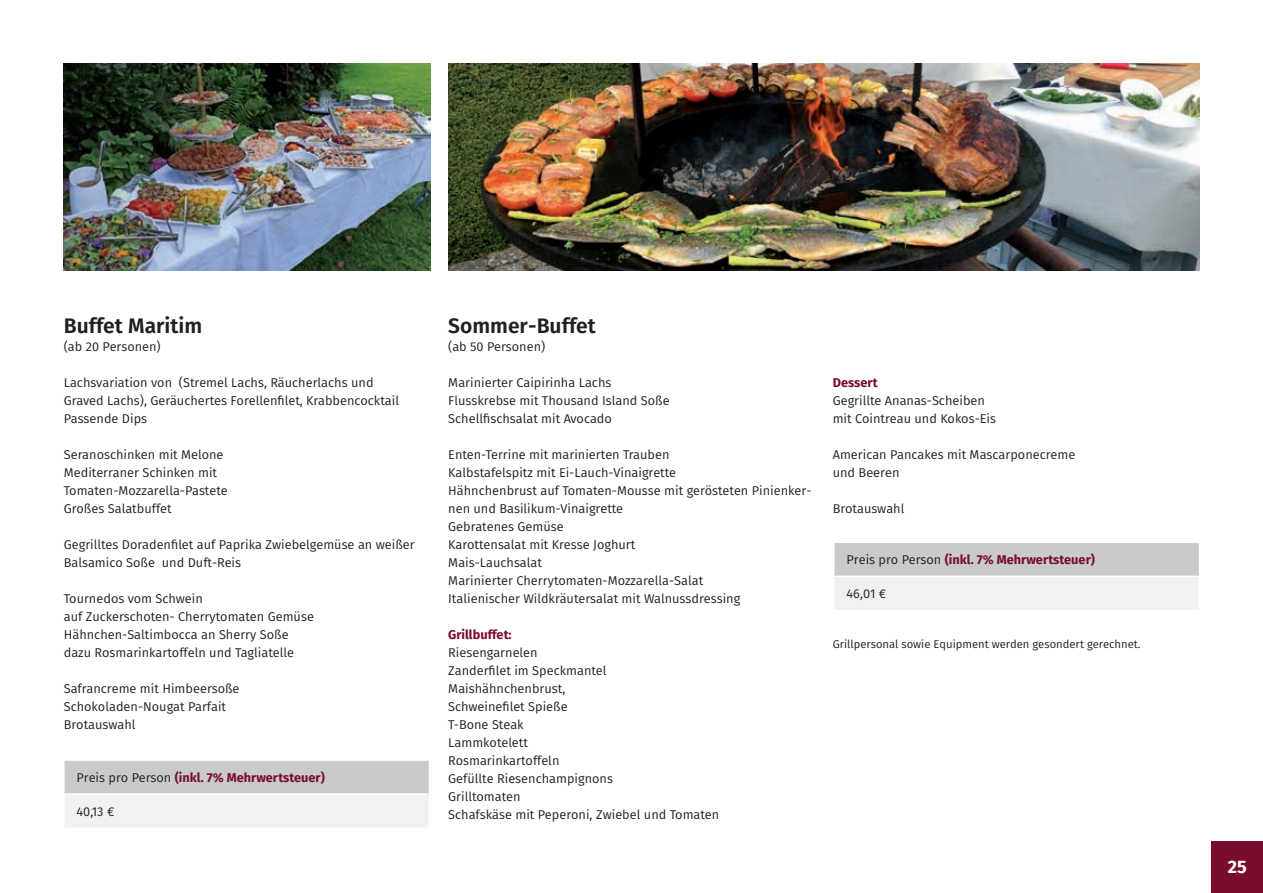
<style>
.page{position:relative;width:1263px;height:893px;background:#fff}
.page>*{position:absolute;margin:0;border:0;box-sizing:border-box;transform-origin:0 0}
.t1{font:600 21px "Fira Sans";color:#231f20}
.t2{font:700 18px "Fira Sans";color:#fff}
.t3{font:12.75px/18px "Fira Sans";color:#231f20}
.t4{font:700 12.75px "Fira Sans";color:#790d2c}
.t5{font:11.25px "Fira Sans";color:#231f20}
.s1{font-weight:400;color:#231f20}
</style>
<div class="page">
<img style="left:64px;top:64px;width:366px;height:206px">
<img style="left:448px;top:64px;width:751px;height:206px">
<div style="left:1212px;top:842px;width:51px;height:51px;background:#790d2c"></div>
<div style="left:64px;top:760px;width:365px;height:34px;background:#c9cacc"></div>
<div style="left:64px;top:794px;width:365px;height:34px;background:#f0f1f2"></div>
<hr style="left:63px;top:795px;width:2px;height:32px;background:#fff">
<hr style="left:63px;top:759px;width:367px;height:2px;background:#fff">
<hr style="left:63px;top:761px;width:2px;height:32px;background:#fff">
<hr style="left:63px;top:793px;width:367px;height:2px;background:#fff">
<hr style="left:63px;top:827px;width:367px;height:2px;background:#fff">
<div style="left:834px;top:542px;width:365px;height:34px;background:#c9cacc"></div>
<div style="left:834px;top:576px;width:365px;height:34px;background:#f0f1f2"></div>
<hr style="left:833px;top:542px;width:367px;height:1px;background:#fff">
<hr style="left:833px;top:576px;width:367px;height:1px;background:#fff">
<h1 class="t1" style="left:64px;top:308px;width:140px">Buffet Maritim</h1>
<p class="t3" style="left:64px;top:337px;width:98px">(ab 20 Personen)</p>
<p class="t3" style="left:64px;top:373px;width:337px">Lachsvariation von (Stremel Lachs, Räucherlachs und<br>Graved Lachs), Geräuchertes Forellenfilet, Krabbencocktail<br>Passende Dips</p>
<p class="t3" style="left:64px;top:445px;width:165px">Seranoschinken mit Melone<br>Mediterraner Schinken mit<br>Tomaten-Mozzarella-Pastete<br>Großes Salatbuffet</p>
<p class="t3" style="left:64px;top:535px;width:352px">Gegrilltes Doradenfilet auf Paprika Zwiebelgemüse an weißer<br>Balsamico Soße und Duft-Reis</p>
<p class="t3" style="left:64px;top:589px;width:252px">Tournedos vom Schwein<br>auf Zuckerschoten- Cherrytomaten Gemüse Hähnchen-Saltimbocca an Sherry Soße dazu Rosmarinkartoffeln und Tagliatelle</p>
<p class="t3" style="left:64px;top:679px;width:177px">Safrancreme mit Himbeersoße<br>Schokoladen-Nougat Parfait<br>Brotauswahl</p>
<p class="t4" style="left:77px;top:767px;width:250px"><span class="s1">Preis pro Person</span> (inkl. 7% Mehrwertsteuer)</p>
<p class="t3" style="left:77px;top:802px;width:39px">40,13 €</p>
<h1 class="t1" style="left:448px;top:308px;width:149px">Sommer-Buffet</h1>
<p class="t3" style="left:448px;top:337px;width:99px">(ab 50 Personen)</p>
<p class="t3" style="left:448px;top:373px;width:223px">Marinierter Caipirinha Lachs<br>Flusskrebse mit Thousand Island Soße<br>Schellfischsalat mit Avocado</p>
<p class="t3" style="left:448px;top:445px;width:365px">Enten-Terrine mit marinierten Trauben<br>Kalbstafelspitz mit Ei-Lauch-Vinaigrette<br>Hähnchenbrust auf Tomaten-Mousse mit gerösteten Pinienker&shy;nen und Basilikum-Vinaigrette<br>Gebratenes Gemüse<br>Karottensalat mit Kresse Joghurt<br>Mais-Lauchsalat<br>Marinierter Cherrytomaten-Mozzarella-Salat<br>Italienischer Wildkräutersalat mit Walnussdressing</p>
<p class="t4" style="left:448px;top:624px;width:65px">Grillbuffet:</p>
<p class="t3" style="left:448px;top:643px;width:273px">Riesengarnelen<br>Zanderfilet im Speckmantel<br>Maishähnchenbrust,<br>Schweinefilet Spieße<br>T-Bone Steak<br>Lammkotelett<br>Rosmarinkartoffeln<br>Gefüllte Riesenchampignons<br>Grilltomaten<br>Schafskäse mit Peperoni, Zwiebel und Tomaten</p>
<p class="t4" style="left:833px;top:372px;width:47px">Dessert</p>
<p class="t3" style="left:833px;top:391px;width:165px">Gegrillte Ananas-Scheiben mit Cointreau und Kokos-Eis</p>
<p class="t3" style="left:833px;top:445px;width:244px">American Pancakes mit Mascarponecreme und Beeren</p>
<p class="t3" style="left:833px;top:499px;width:73px">Brotauswahl</p>
<p class="t4" style="left:846px;top:549px;width:250px"><span class="s1">Preis pro Person</span> (inkl. 7% Mehrwertsteuer)</p>
<p class="t3" style="left:846px;top:585px;width:41px">46,01 €</p>
<p class="t5" style="left:833px;top:636px;width:309px">Grillpersonal sowie Equipment werden gesondert gerechnet.</p>
<h2 class="t2" style="left:1228px;top:852px;width:20px">25</h2>
</div>
